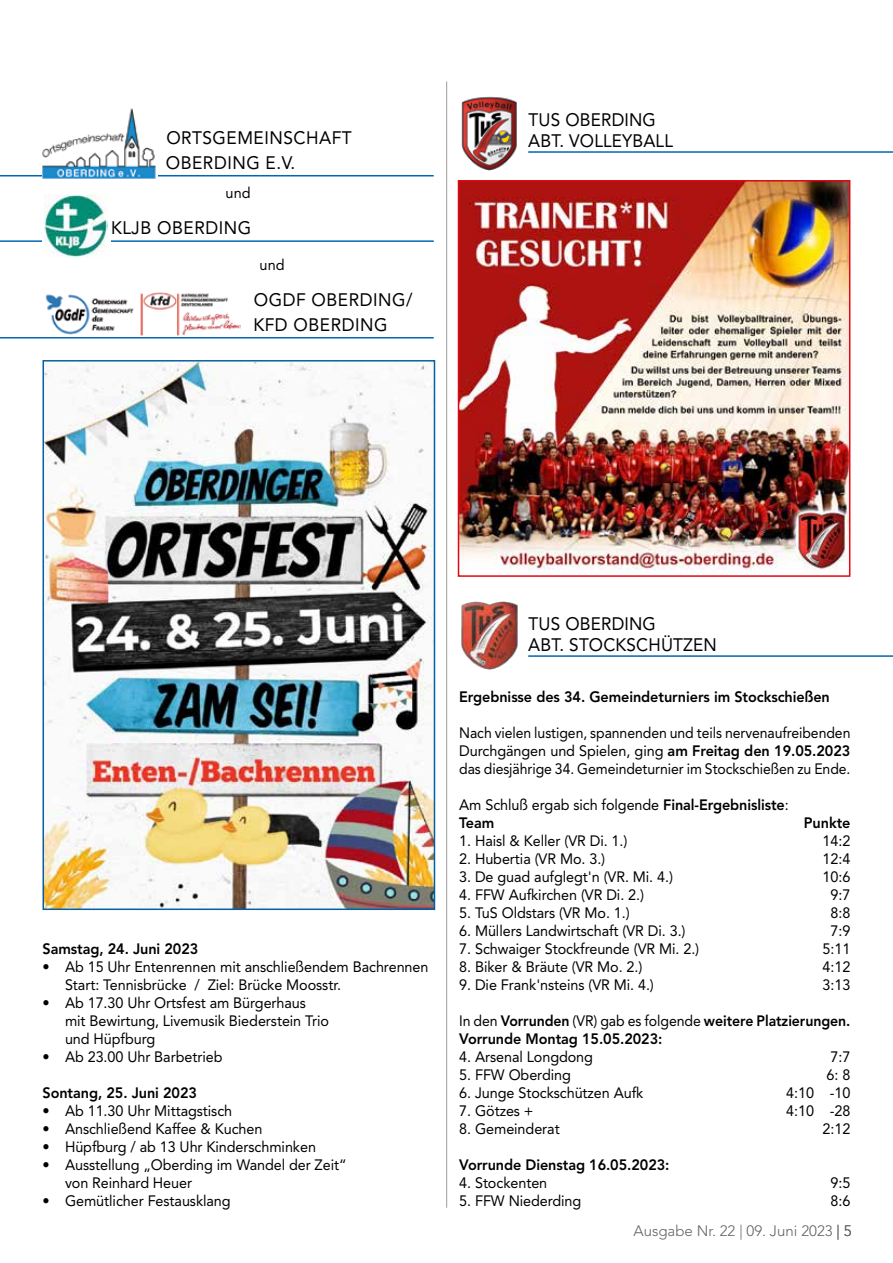
<style>
.page{position:relative;width:893px;height:1263px;background:#fff}
.page>*{position:absolute;margin:0;border:0;box-sizing:border-box;transform-origin:0 0}
.t1{font:18px/24.6px "Avenir LT Std";letter-spacing:.03em;color:#000;scale:.96 1}
.t2{font:18px/21px "Avenir LT Std";letter-spacing:.01em;color:#000;scale:.95 1}
.t3{font:15px/18px "Avenir LT Std";letter-spacing:-.005em;color:#000;scale:.96 1}
.t4{font:15px/18px "Avenir LT Std";letter-spacing:-.005em;color:#000;text-align:justify;scale:.94 1}
.t5{font:800 15px "Avenir LT Std";letter-spacing:-.005em;color:#000;scale:.96 1}
.t6{font:800 15px/18px "Avenir LT Std";letter-spacing:-.005em;color:#000;scale:.94 1}
.t7{font:300 15px "Avenir LT Std";color:#646363}
.s1{font-weight:800}
.s2{font-weight:400}
</style>
<div class="page">
<hr style="left:446px;top:81px;width:1px;height:1127px;background:#9d9d9c">
<hr style="left:528px;top:151px;width:365px;height:2px;background:#0067b1">
<hr style="left:528px;top:655px;width:365px;height:2px;background:#0067b1">
<img style="left:461px;top:96px;width:56px;height:74px">
<img style="left:461px;top:601px;width:57px;height:69px">
<hr style="left:0;top:175px;width:434px;height:1px;background:#0067b1">
<hr style="left:0;top:240px;width:434px;height:2px;background:#0067b1">
<hr style="left:0;top:337px;width:434px;height:1px;background:#0067b1">
<img style="left:43px;top:108px;width:114px;height:71px">
<div style="left:43px;top:189px;width:68px;height:71px;background:#fff"></div>
<img style="left:45px;top:194px;width:63px;height:63px">
<img style="left:45px;top:292px;width:196px;height:44px">
<img style="left:46px;top:363px;width:386px;height:544px">
<div style="left:43px;top:360px;width:392px;height:550px;border:2px solid #0460a4"></div>
<img style="left:461px;top:183px;width:386px;height:389px">
<div style="left:458px;top:180px;width:392px;height:397px;border:2px solid #e30613"></div>
<p class="t1" style="left:166px;top:126px;width:195px">ORTSGEMEINSCHAFT<br>OBERDING E.V.</p>
<p class="t3" style="left:226px;top:184px;width:28px">und</p>
<p class="t1" style="left:111px;top:216px;width:147px">KLJB OBERDING</p>
<p class="t3" style="left:260px;top:256px;width:28px">und</p>
<p class="t1" style="left:253px;top:288px;width:167px">OGDF OBERDING/<br>KFD OBERDING</p>
<p class="t2" style="left:528px;top:109px;width:154px">TUS OBERDING<br>ABT. VOLLEYBALL</p>
<p class="t5" style="left:43px;top:940px;width:164px">Samstag, 24. Juni 2023</p>
<p class="t3" style="left:65px;top:958px;width:380px;text-indent:-23px">• Ab 15 Uhr Entenrennen mit anschließendem Bachrennen<br>Start: Tennisbrücke / Ziel: Brücke Moosstr.</p>
<p class="t3" style="left:65px;top:994px;width:276px;text-indent:-23px">• Ab 17.30 Uhr Ortsfest am Bürgerhaus mit Bewirtung, Livemusik Biederstein Trio und Hüpfburg</p>
<p class="t3" style="left:43px;top:1048px;width:189px">• Ab 23.00 Uhr Barbetrieb</p>
<p class="t5" style="left:43px;top:1084px;width:162px">Sontang, 25. Juni 2023</p>
<p class="t3" style="left:43px;top:1102px;width:199px">• Ab 11.30 Uhr Mittagstisch</p>
<p class="t3" style="left:43px;top:1120px;width:231px">• Anschließend Kaffee &amp; Kuchen</p>
<p class="t3" style="left:43px;top:1138px;width:286px">• Hüpfburg / ab 13 Uhr Kinderschminken</p>
<p class="t3" style="left:65px;top:1156px;width:295px;text-indent:-23px">• Ausstellung „Oberding im Wandel der Zeit“ von Reinhard Heuer</p>
<p class="t3" style="left:43px;top:1192px;width:198px">• Gemütlicher Festausklang</p>
<p class="t2" style="left:528px;top:613px;width:200px">TUS OBERDING<br>ABT. STOCKSCHÜTZEN</p>
<p class="t5" style="left:459px;top:688px;width:388px">Ergebnisse des 34. Gemeindeturniers im Stockschießen</p>
<p class="t4" style="left:459px;top:724px;width:418px">Nach vielen lustigen, spannenden und teils nervenaufreibenden Durchgängen und Spielen, ging <span class="s1">am Freitag den 19.05.2023 </span>das diesjährige 34. Gemeindeturnier im Stockschießen zu Ende.</p>
<p class="t3" style="left:459px;top:796px;width:345px">Am Schluß ergab sich folgende <span class="s1">Final-Ergebnisliste</span>:<br><span class="s1">Team</span></p>
<p class="t5" style="left:804px;top:814px;width:50px">Punkte</p>
<p class="t3" style="left:459px;top:832px;width:177px">1. Haisl &amp; Keller (VR Di. 1.)</p>
<p class="t3" style="left:823px;top:832px;width:30px">14:2</p>
<p class="t3" style="left:459px;top:850px;width:154px">2. Hubertia (VR Mo. 3.)</p>
<p class="t3" style="left:823px;top:850px;width:30px">12:4</p>
<p class="t3" style="left:459px;top:868px;width:224px">3. De guad aufglegt'n (VR. Mi. 4.)</p>
<p class="t3" style="left:823px;top:868px;width:30px">10:6</p>
<p class="t3" style="left:459px;top:886px;width:194px">4. FFW Aufkirchen (VR Di. 2.)</p>
<p class="t3" style="left:831px;top:886px;width:22px">9:7</p>
<p class="t3" style="left:459px;top:904px;width:179px">5. TuS Oldstars (VR Mo. 1.)</p>
<p class="t3" style="left:831px;top:904px;width:22px">8:8</p>
<p class="t3" style="left:459px;top:922px;width:237px">6. Müllers Landwirtschaft (VR Di. 3.)</p>
<p class="t3" style="left:831px;top:922px;width:22px">7:9</p>
<p class="t3" style="left:459px;top:940px;width:252px">7. Schwaiger Stockfreunde (VR Mi. 2.)</p>
<p class="t3" style="left:823px;top:940px;width:30px">5:11</p>
<p class="t3" style="left:459px;top:958px;width:192px">8. Biker &amp; Bräute (VR Mo. 2.)</p>
<p class="t3" style="left:823px;top:958px;width:30px">4:12</p>
<p class="t3" style="left:459px;top:976px;width:204px">9. Die Frank'nsteins (VR Mi. 4.)</p>
<p class="t3" style="left:823px;top:976px;width:30px">3:13</p>
<p class="t6" style="left:459px;top:1012px;width:418px"><span class="s2">In den</span> Vorrunden <span class="s2">(VR) gab es folgende</span> weitere Platzierungen.<br>Vorrunde Montag 15.05.2023:</p>
<p class="t3" style="left:459px;top:1048px;width:141px">4. Arsenal Longdong</p>
<p class="t3" style="left:831px;top:1048px;width:22px">7:7</p>
<p class="t3" style="left:459px;top:1066px;width:118px">5. FFW Oberding</p>
<p class="t3" style="left:827px;top:1066px;width:26px">6: 8</p>
<p class="t3" style="left:459px;top:1084px;width:193px">6. Junge Stockschützen Aufk</p>
<p class="t3" style="left:786px;top:1084px;width:68px">4:10 -10</p>
<p class="t3" style="left:459px;top:1102px;width:79px">7. Götzes +</p>
<p class="t3" style="left:786px;top:1102px;width:68px">4:10 -28</p>
<p class="t3" style="left:459px;top:1120px;width:106px">8. Gemeinderat</p>
<p class="t3" style="left:823px;top:1120px;width:30px">2:12</p>
<p class="t5" style="left:459px;top:1156px;width:221px">Vorrunde Dienstag 16.05.2023:</p>
<p class="t3" style="left:459px;top:1174px;width:93px">4. Stockenten</p>
<p class="t3" style="left:831px;top:1174px;width:22px">9:5</p>
<p class="t3" style="left:459px;top:1192px;width:129px">5. FFW Niederding</p>
<p class="t3" style="left:831px;top:1192px;width:22px">8:6</p>
<p class="t7" style="left:633px;top:1222px;width:220px">Ausgabe Nr. 22 | 09. Juni 2023 | 5</p>
</div>
